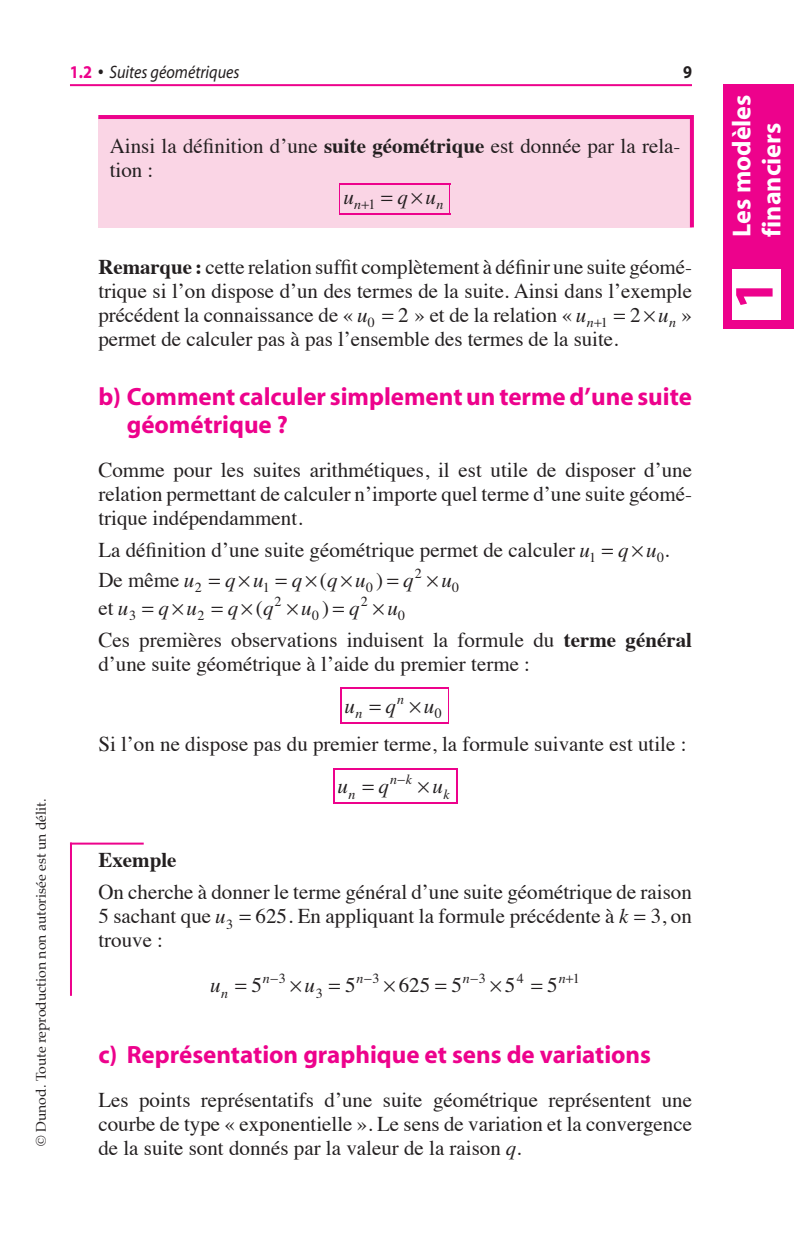
<style>
.page{position:relative;width:794px;height:1248px;background:#fff}
.page>*{position:absolute;margin:0;border:0;box-sizing:border-box;transform-origin:0 0}
.t1{font:700 26px/30px "Myriad";color:#fff}
.t2{font:700 25px/28px "Myriad";color:#ed028c}
.t3{font:21px/24px "Times";color:#231f20}
.t4{font:italic 21px "Times";color:#231f20}
.t5{font:italic 18px "Myriad";color:#231f20;scale:.9 1}
.t6{font:700 18px "Myriad";color:#231f20;scale:.9 1}
.t7{font:14px "Palatino";color:#231f20}
.t8{font:14px "Times";color:#231f20}
.t9{font:italic 14px "Times";color:#231f20}
.s1{font-weight:700;font-style:normal;color:#ed028c}
.s2{font-weight:700;font-style:normal}
.s3{font-weight:700}
.s4{font-style:italic}
.s5{font-style:normal}
.s6{font-size:56px;color:#ed028c}
</style>
<div class="page">
<hr style="left:70px;top:84px;width:622px;height:2px;background:#ed028c">
<div style="left:723px;top:84px;width:71px;height:244px;background:#ed028c"></div>
<div style="left:732px;top:269px;width:48px;height:50px;background:#fff"></div>
<hr style="left:70px;top:842px;width:74px;height:2px;background:#ed028c">
<div style="left:98px;top:117px;width:594px;height:110px;background:#fad5e5"></div>
<hr style="left:98px;top:115px;width:596px;height:4px;background:#ed028c">
<svg style="left:690px;top:119px;width:4px;height:108px"></svg>
<hr style="left:339px;top:183px;width:1px;height:31px;background:#ed028c">
<hr style="left:449px;top:183px;width:1px;height:31px;background:#ed028c">
<hr style="left:339px;top:183px;width:111px;height:1px;background:#ed028c">
<hr style="left:339px;top:213px;width:111px;height:1px;background:#ed028c">
<hr style="left:340px;top:687px;width:1px;height:36px;background:#ed028c">
<hr style="left:447px;top:687px;width:1px;height:36px;background:#ed028c">
<hr style="left:340px;top:687px;width:108px;height:1px;background:#ed028c">
<hr style="left:340px;top:722px;width:108px;height:1px;background:#ed028c">
<hr style="left:333px;top:768px;width:1px;height:35px;background:#ed028c">
<hr style="left:456px;top:768px;width:1px;height:35px;background:#ed028c">
<hr style="left:333px;top:768px;width:124px;height:1px;background:#ed028c">
<hr style="left:333px;top:802px;width:124px;height:1px;background:#ed028c">
<hr style="left:70px;top:842px;width:2px;height:153px;background:#ed028c">
<p class="t5" style="left:70px;top:63px;width:190px"><span class="s1">1.2</span> <span class="s2">•</span> Suites géométriques</p>
<p class="t6" style="left:683px;top:62px;width:11px">9</p>
<p class="t7" style="left:30px;top:1145px;width:349px;rotate:-90deg">© Dunod. Toute reproduction non autorisée est un délit.</p>
<p class="t3" style="left:110px;top:132px;width:572px">Ainsi la définition d’une <span class="s3">suite géométrique</span> est donnée par la rela&shy;tion :</p>
<p class="t4" style="left:343px;top:185px;width:12px">u</p>
<p class="t4" style="left:397px;top:185px;width:12px">q</p>
<p class="t4" style="left:425px;top:185px;width:12px">u</p>
<p class="t8" style="left:368px;top:191px;width:8px">1</p>
<p class="t9" style="left:354px;top:197px;width:8px">n</p>
<p class="t9" style="left:436px;top:197px;width:8px">n</p>
<p class="t3" style="left:98px;top:253px;width:595px;text-align:justify"><span class="s3">Remarque :</span> cette relation suffit complètement à définir une suite géomé&shy;trique si l’on dispose d’un des termes de la suite. Ainsi dans l’exemple précédent la connaissance de « <span class="s4">u</span><sub>0</sub> 2 » et de la relation « <span class="s4">u</span></p>
<p class="t8" style="left:601px;top:309px;width:41px">1 <sup>2</sup></p>
<p class="t3" style="left:681px;top:301px;width:12px">»</p>
<p class="t3" style="left:98px;top:325px;width:521px">permet de calculer pas à pas l’ensemble des termes de la suite.</p>
<p class="t2" style="left:127px;top:383px;width:566px;text-indent:-28px">b) Comment calculer simplement un terme d’une suite géométrique ?</p>
<p class="t3" style="left:98px;top:456px;width:595px;text-align:justify">Comme pour les suites arithmétiques, il est utile de disposer d’une relation permettant de calculer n’importe quel terme d’une suite géomé&shy;trique indépendamment.</p>
<p class="t3" style="left:98px;top:536px;width:493px">La définition d’une suite géométrique permet de calculer <span class="s4">u</span></p>
<p class="t4" style="left:618px;top:538px;width:12px">q</p>
<p class="t4" style="left:658px;top:303px;width:12px">u</p>
<p class="t9" style="left:587px;top:315px;width:8px">n</p>
<p class="t9" style="left:669px;top:315px;width:8px">n</p>
<p class="t8" style="left:589px;top:544px;width:8px">1</p>
<p class="t8" style="left:646px;top:544px;width:25px">0<sup>u</sup> <sup>.</sup></p>
<p class="t8" style="left:415px;top:559px;width:8px">2</p>
<p class="t8" style="left:195px;top:574px;width:8px">2</p>
<p class="t8" style="left:253px;top:574px;width:18px">1<sup>u</sup></p>
<p class="t4" style="left:292px;top:568px;width:93px">q <span class="s5">(</span>q u<sub>0</sub> <span class="s5">)</span></p>
<p class="t4" style="left:403px;top:568px;width:12px">q</p>
<p class="t4" style="left:441px;top:568px;width:12px">u</p>
<p class="t3" style="left:98px;top:566px;width:97px">De même <span class="s4">u</span></p>
<p class="t4" style="left:225px;top:568px;width:12px">q</p>
<p class="t8" style="left:452px;top:574px;width:8px">0</p>
<p class="t8" style="left:274px;top:587px;width:8px">2</p>
<p class="t8" style="left:361px;top:587px;width:8px">2</p>
<p class="t8" style="left:129px;top:602px;width:8px">3</p>
<p class="t8" style="left:186px;top:602px;width:19px">2<sup>u</sup></p>
<p class="t4" style="left:228px;top:596px;width:47px">q <span class="s5">(</span>q</p>
<p class="t3" style="left:322px;top:594px;width:8px">)</p>
<p class="t3" style="left:98px;top:594px;width:32px">et <span class="s4">u</span></p>
<p class="t4" style="left:158px;top:596px;width:12px">q</p>
<p class="t4" style="left:301px;top:596px;width:12px">u</p>
<p class="t4" style="left:349px;top:596px;width:12px">q</p>
<p class="t4" style="left:387px;top:596px;width:12px">u</p>
<p class="t8" style="left:398px;top:602px;width:8px">0</p>
<p class="t3" style="left:98px;top:626px;width:595px">Ces premières observations induisent la formule du <span class="s3">terme général </span>d’une suite géométrique à l’aide du premier terme :</p>
<p class="t4" style="left:344px;top:694px;width:12px">u</p>
<p class="t4" style="left:385px;top:694px;width:12px">q</p>
<p class="t8" style="left:312px;top:602px;width:8px">0</p>
<p class="t9" style="left:397px;top:691px;width:8px">n</p>
<p class="t4" style="left:424px;top:694px;width:12px">u</p>
<p class="t8" style="left:434px;top:700px;width:8px">0</p>
<p class="t3" style="left:337px;top:721px;width:350px;line-height:42px;text-indent:-239px">Si l’on ne dispose pas du premier terme, la formule suivante est utile : <span class="s4">u</span></p>
<p class="t9" style="left:355px;top:706px;width:8px">n</p>
<p class="t9" style="left:390px;top:771px;width:24px">n k</p>
<p class="t4" style="left:378px;top:774px;width:12px">q</p>
<p class="t4" style="left:432px;top:774px;width:12px">u</p>
<p class="t9" style="left:443px;top:786px;width:8px">k</p>
<p class="t9" style="left:348px;top:786px;width:8px">n</p>
<p class="t3" style="left:98px;top:842px;width:595px;line-height:32px"><span class="s3">Exemple<br></span>On cherche à donner le terme général d’une suite géométrique de raison</p>
<p class="t3" style="left:98px;top:902px;width:595px">5 sachant que <span class="s4">u</span><sub>3</sub> 625. En appliquant la formule précédente à <span class="s4">k</span> 3, on trouve :</p>
<p class="t4" style="left:210px;top:973px;width:12px">u</p>
<p class="t4" style="left:304px;top:973px;width:12px">u</p>
<p class="t9" style="left:221px;top:985px;width:8px">n</p>
<p class="t9" style="left:263px;top:970px;width:24px">n−<span class="s5">3</span></p>
<p class="t9" style="left:356px;top:970px;width:24px">n−<span class="s5">3</span></p>
<p class="t9" style="left:463px;top:970px;width:24px">n−<span class="s5">3</span></p>
<p class="t9" style="left:558px;top:970px;width:8px">n</p>
<p class="t8" style="left:516px;top:965px;width:8px">4</p>
<p class="t8" style="left:573px;top:965px;width:8px">1</p>
<p class="t3" style="left:251px;top:971px;width:12px">5</p>
<p class="t3" style="left:345px;top:971px;width:12px">5</p>
<p class="t3" style="left:399px;top:971px;width:65px">625 5</p>
<p class="t3" style="left:505px;top:971px;width:12px">5</p>
<p class="t3" style="left:547px;top:971px;width:12px">5</p>
<p class="t8" style="left:316px;top:979px;width:8px">3</p>
<p class="t2" style="left:98px;top:1041px;width:554px">c) Représentation graphique et sens de variations</p>
<p class="t3" style="left:98px;top:1086px;width:595px;text-align:justify">Les points représentatifs d’une suite géométrique représentent une courbe de type « exponentielle ». Le sens de variation et la convergence de la suite sont donnés par la valeur de la raison <span class="s4">q</span>.</p>
<p class="t1" style="left:727px;top:237px;width:144px;text-indent:-73px;rotate:-90deg"><span class="s6">1</span> Les modèles financiers</p>
</div>
